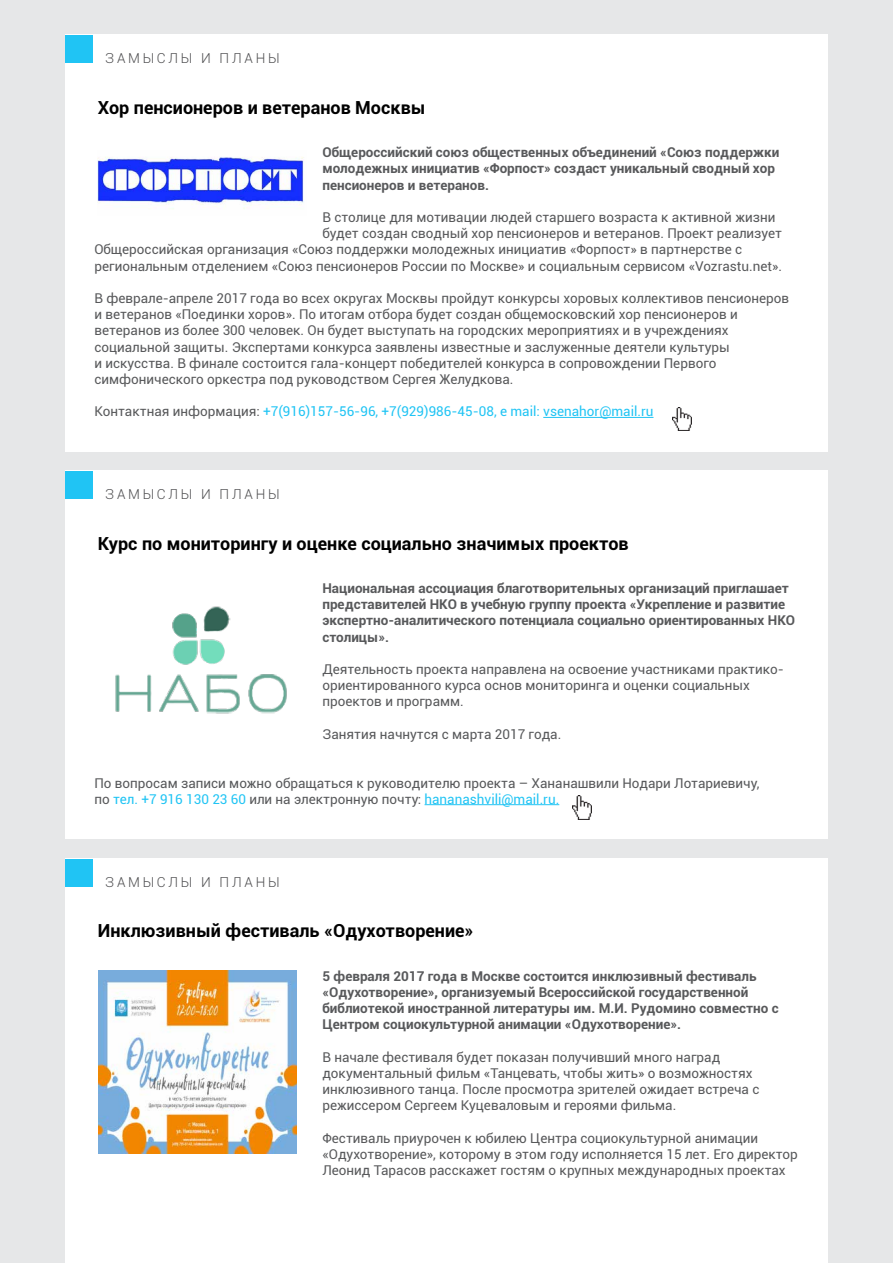
<style>
.page{position:relative;width:893px;height:1263px;background:#e6e7e8}
.page>*{position:absolute;margin:0;border:0;box-sizing:border-box;transform-origin:0 0}
.t1{font:700 18px "Roboto";color:#000}
.t2{font:300 13.8px "Roboto";letter-spacing:.2em;color:#4d4d4f}
.t3{font:13.5px/16.2px "Roboto";color:#58595b}
.t4{font:700 13.5px/16.2px "Roboto";color:#58595b}
.t5{font:13.5px "Roboto";color:#20c4f4}
.s1{color:#58595b}
.s2{color:#20c4f4}
</style>
<div class="page">
<div style="left:65px;top:35px;width:763px;height:417px;background:#fff"></div>
<div style="left:65px;top:471px;width:763px;height:368px;background:#fff"></div>
<div style="left:65px;top:858px;width:763px;height:405px;background:#fff"></div>
<div style="left:66px;top:35px;width:27px;height:28px;background:#20c4f4"></div>
<div style="left:66px;top:471px;width:27px;height:27px;background:#20c4f4"></div>
<div style="left:66px;top:859px;width:27px;height:27px;background:#20c4f4"></div>
<hr style="left:543px;top:417px;width:110px;height:1px;background:#20c4f4">
<hr style="left:425px;top:804px;width:134px;height:1px;background:#20c4f4">
<img style="left:98px;top:157px;width:206px;height:52px">
<img style="left:673px;top:407px;width:18px;height:24px">
<img style="left:573px;top:795px;width:18px;height:24px">
<img style="left:115px;top:606px;width:172px;height:108px">
<img style="left:99px;top:971px;width:197px;height:182px">
<p class="t2" style="left:105px;top:49px;width:176px">Замыслы и планы</p>
<h1 class="t1" style="left:98px;top:95px;width:329px">Хор пенсионеров и ветеранов Москвы</h1>
<p class="t4" style="left:322px;top:144px;width:458px">Общероссийский союз общественных объединений «Союз поддержки молодежных инициатив «Форпост» создаст уникальный сводный хор пенсионеров и ветеранов.</p>
<p class="t3" style="left:322px;top:209px;width:454px">В столице для мотивации людей старшего возраста к активной жизни</p>
<p class="t3" style="left:322px;top:225px;width:461px">будет создан сводный хор пенсионеров и ветеранов. Проект реализует</p>
<p class="t3" style="left:94px;top:241px;width:649px">Общероссийская организация «Союз поддержки молодежных инициатив «Форпост» в партнерстве с</p>
<p class="t3" style="left:94px;top:257px;width:689px">региональным отделением «Союз пенсионеров России по Москве» и социальным сервисом «Vozrastu.net».</p>
<p class="t3" style="left:94px;top:290px;width:696px">В феврале-апреле 2017 года во всех округах Москвы пройдут конкурсы хоровых коллективов пенсионеров и ветеранов «Поединки хоров». По итогам отбора будет создан общемосковский хор пенсионеров и ветеранов из более 300 человек. Он будет выступать на городских мероприятиях и в учреждениях социальной защиты. Экспертами конкурса заявлены известные и заслуженные деятели культуры<br>и искусства. В финале состоится гала-концерт победителей конкурса в сопровождении Первого симфонического оркестра под руководством Сергея Желудкова.</p>
<p class="t5" style="left:94px;top:402px;width:561px"><span class="s1">Контактная информация:</span> +7(916)157-56-96, +7(929)986-45-08, е mail: vsenahor@mail.ru</p>
<p class="t2" style="left:105px;top:484px;width:176px">Замыслы и планы</p>
<h1 class="t1" style="left:98px;top:531px;width:532px">Курс по мониторингу и оценке социально значимых проектов</h1>
<p class="t4" style="left:322px;top:580px;width:474px">Национальная ассоциация благотворительных организаций приглашает представителей НКО в учебную группу проекта «Укрепление и развитие экспертно-аналитического потенциала социально ориентированных НКО столицы».</p>
<p class="t3" style="left:322px;top:661px;width:463px">Деятельность проекта направлена на освоение участниками практико&shy;ориентированного курса основ мониторинга и оценки социальных проектов и программ.</p>
<p class="t3" style="left:322px;top:725px;width:240px">Занятия начнутся с марта 2017 года.</p>
<p class="t3" style="left:94px;top:774px;width:667px">По вопросам записи можно обращаться к руководителю проекта – Хананашвили Нодари Лотариевичу, по <span class="s2">тел. +7 916 130 23 60</span> или на электронную почту: <span class="s2">hananashvili@mail.ru.</span></p>
<p class="t2" style="left:105px;top:872px;width:176px">Замыслы и планы</p>
<h1 class="t1" style="left:98px;top:918px;width:377px">Инклюзивный фестиваль «Одухотворение»</h1>
<p class="t4" style="left:322px;top:967px;width:458px">5 февраля 2017 года в Москве состоится инклюзивный фестиваль «Одухотворение», организуемый Всероссийской государственной библиотекой иностранной литературы им. М.И. Рудомино совместно с Центром социокультурной анимации «Одухотворение».</p>
<p class="t3" style="left:322px;top:1048px;width:439px">В начале фестиваля будет показан получивший много наград документальный фильм «Танцевать, чтобы жить» о возможностях инклюзивного танца. После просмотра зрителей ожидает встреча с режиссером Сергеем Куцеваловым и героями фильма.</p>
<p class="t3" style="left:322px;top:1129px;width:477px">Фестиваль приурочен к юбилею Центра социокультурной анимации «Одухотворение», которому в этом году исполняется 15 лет. Его директор<br>Леонид Тарасов расскажет гостям о крупных международных проектах</p>
</div>
